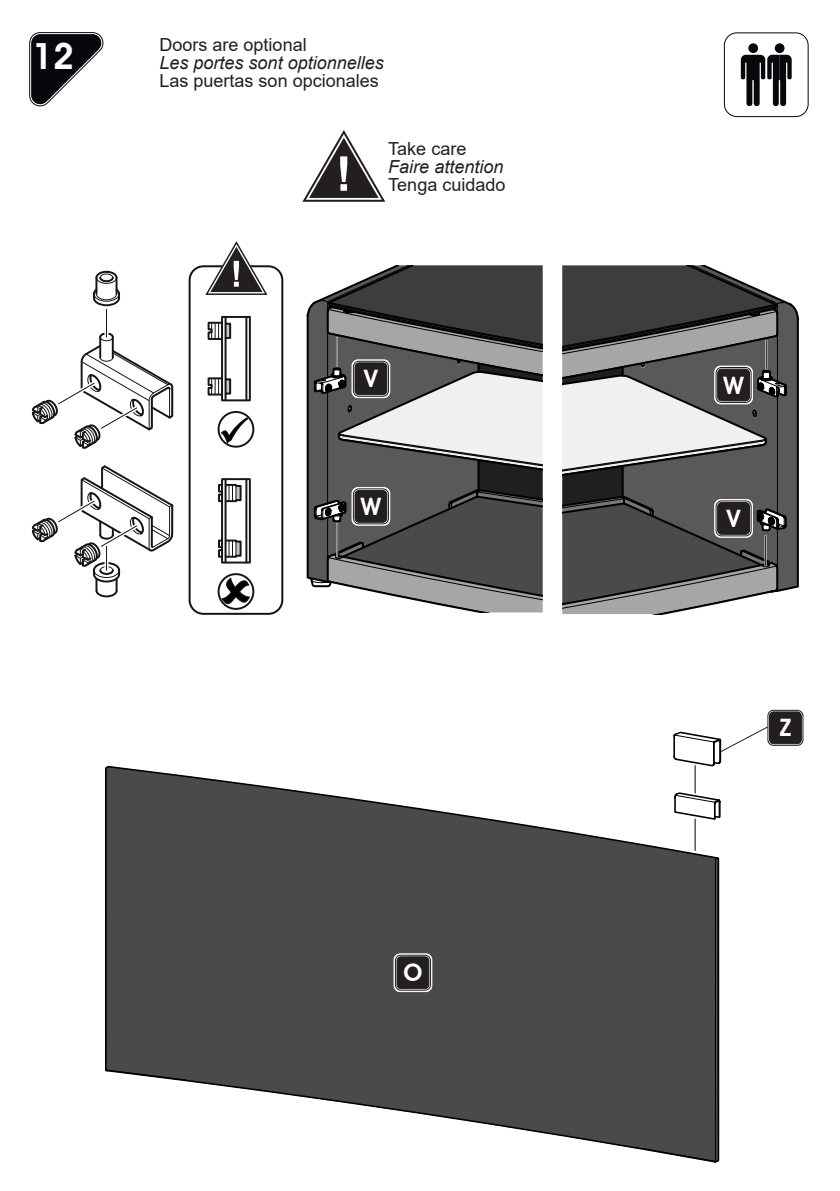
<style>
.page{position:relative;width:840px;height:1191px;background:#fff}
.page>*{position:absolute;margin:0;border:0;box-sizing:border-box;transform-origin:0 0}
.t1{font:600 36px "Avant Garde IT Cby BT";color:#fff}
.t2{font:600 24px "Avant Garde IT Cby BT";color:#fff}
.t3{font:18px/18px "Arial";color:#231f20}
.s1{font-style:italic}
</style>
<div class="page">
<svg style="left:105px;top:765px;width:614px;height:398px"></svg>
<hr style="left:694px;top:819px;width:1px;height:31px;background:#000">
<svg style="left:29px;top:32px;width:74px;height:74px"></svg>
<svg style="left:302px;top:130px;width:84px;height:72px"></svg>
<svg style="left:787px;top:301px;width:12px;height:289px;background:#4e4e4e"></svg>
<svg style="left:31px;top:270px;width:143px;height:179px"></svg>
<svg style="left:31px;top:465px;width:143px;height:133px"></svg>
<svg style="left:207px;top:321px;width:25px;height:20px"></svg>
<svg style="left:207px;top:376px;width:25px;height:20px"></svg>
<hr style="left:246px;top:317px;width:4px;height:83px;background:#a5a6a6">
<div style="left:221px;top:316px;width:30px;height:85px;border:2px solid #141515"></div>
<hr style="left:224px;top:317px;width:2px;height:83px;background:#141515">
<hr style="left:245px;top:317px;width:2px;height:83px;background:#141515">
<svg style="left:218px;top:483px;width:24px;height:20px"></svg>
<svg style="left:218px;top:538px;width:24px;height:21px"></svg>
<hr style="left:246px;top:479px;width:4px;height:83px;background:#a5a6a6">
<div style="left:221px;top:478px;width:30px;height:85px;border:2px solid #141515"></div>
<hr style="left:224px;top:479px;width:2px;height:83px;background:#141515">
<hr style="left:245px;top:479px;width:2px;height:83px;background:#141515">
<svg style="left:218px;top:574px;width:35px;height:35px"></svg>
<div style="left:217px;top:573px;width:37px;height:37px;border:2px solid #141515;border-radius:50%"></div>
<svg style="left:221px;top:577px;width:29px;height:27px"></svg>
<svg style="left:218px;top:412px;width:35px;height:35px"></svg>
<div style="left:217px;top:411px;width:37px;height:37px;border:2px solid #141515;border-radius:50%"></div>
<svg style="left:220px;top:417px;width:28px;height:26px"></svg>
<div style="left:188px;top:265px;width:95px;height:350px;border:2px solid #141515;border-radius:14px"></div>
<svg style="left:562px;top:265px;width:225px;height:349px"></svg>
<svg style="left:306px;top:265px;width:236px;height:347px"></svg>
<svg style="left:204px;top:241px;width:64px;height:54px"></svg>
<div style="left:714px;top:499px;width:38px;height:38px;border:1px solid #fff;border-radius:6px"></div>
<div style="left:715px;top:500px;width:36px;height:36px;border:1px solid #231f20;border-radius:5px"></div>
<div style="left:717px;top:502px;width:32px;height:32px;background:#231f20;border-radius:4px"></div>
<div style="left:717px;top:502px;width:32px;height:32px;border:1px solid #231f20;border-radius:4px"></div>
<svg style="left:352px;top:487px;width:37px;height:38px"></svg>
<div style="left:351px;top:487px;width:39px;height:38px;border:1px solid #fff;border-radius:6px"></div>
<div style="left:353px;top:488px;width:35px;height:36px;border:1px solid #231f20;border-radius:5px"></div>
<div style="left:355px;top:490px;width:31px;height:32px;background:#231f20;border-radius:4px"></div>
<div style="left:354px;top:490px;width:33px;height:32px;border:1px solid #231f20;border-radius:4px"></div>
<svg style="left:352px;top:360px;width:37px;height:37px"></svg>
<div style="left:351px;top:359px;width:39px;height:39px;border:1px solid #fff;border-radius:6px"></div>
<div style="left:353px;top:361px;width:35px;height:35px;border:1px solid #231f20;border-radius:5px"></div>
<div style="left:355px;top:363px;width:31px;height:32px;background:#231f20;border-radius:4px"></div>
<div style="left:354px;top:362px;width:33px;height:33px;border:1px solid #231f20;border-radius:4px"></div>
<div style="left:714px;top:366px;width:38px;height:38px;border:1px solid #fff;border-radius:6px"></div>
<div style="left:715px;top:367px;width:36px;height:36px;border:1px solid #231f20;border-radius:5px"></div>
<div style="left:717px;top:369px;width:32px;height:32px;background:#231f20;border-radius:4px"></div>
<div style="left:717px;top:369px;width:32px;height:32px;border:1px solid #231f20;border-radius:4px"></div>
<div style="left:774px;top:43px;width:10px;height:10px;background:#06080c;border-radius:50%"></div>
<div style="left:748px;top:43px;width:9px;height:10px;background:#06080c;border-radius:50%"></div>
<svg style="left:740px;top:55px;width:51px;height:52px"></svg>
<div style="left:723px;top:32px;width:85px;height:85px;border:1px solid #06080c;border-radius:13px"></div>
<svg style="left:766px;top:709px;width:37px;height:37px"></svg>
<div style="left:765px;top:708px;width:39px;height:39px;border:1px solid #fff;border-radius:6px"></div>
<div style="left:767px;top:710px;width:35px;height:35px;border:1px solid #231f20;border-radius:5px"></div>
<div style="left:769px;top:712px;width:31px;height:31px;background:#231f20;border-radius:4px"></div>
<div style="left:768px;top:711px;width:33px;height:33px;border:1px solid #231f20;border-radius:4px"></div>
<svg style="left:672px;top:726px;width:96px;height:94px"></svg>
<svg style="left:394px;top:953px;width:37px;height:38px"></svg>
<div style="left:393px;top:953px;width:39px;height:38px;border:1px solid #fff;border-radius:6px"></div>
<div style="left:395px;top:955px;width:35px;height:35px;border:1px solid #231f20;border-radius:5px"></div>
<div style="left:397px;top:956px;width:31px;height:32px;background:#231f20;border-radius:4px"></div>
<div style="left:396px;top:956px;width:33px;height:33px;border:1px solid #231f20;border-radius:4px"></div>
<p class="t1" style="left:32px;top:35px;width:43px">12</p>
<p class="t3" style="left:159px;top:35px;width:226px">Doors are optional<br><span class="s1">Les portes sont optionnelles<br></span>Las puertas son opcionales</p>
<p class="t3" style="left:388px;top:139px;width:119px">Take care<br><span class="s1">Faire attention<br></span>Tenga cuidado</p>
<p class="t2" style="left:364px;top:364px;width:15px">V</p>
<p class="t2" style="left:723px;top:371px;width:22px">W</p>
<p class="t2" style="left:360px;top:492px;width:22px">W</p>
<p class="t2" style="left:726px;top:504px;width:15px">V</p>
<p class="t2" style="left:779px;top:713px;width:13px">Z</p>
<p class="t2" style="left:403px;top:958px;width:20px">O</p>
</div>
